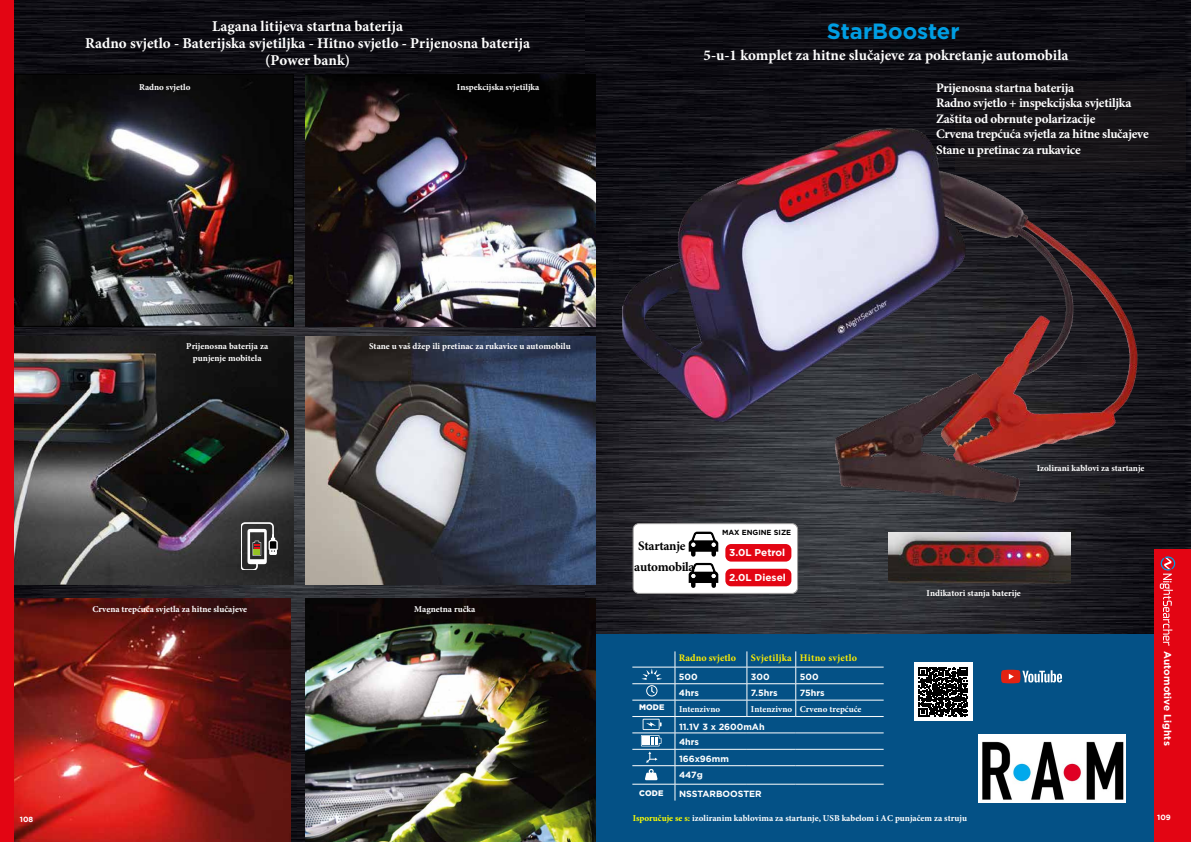
<style>
.page{position:relative;width:1191px;height:842px;background:#fff}
.page>*{position:absolute;margin:0;border:0;box-sizing:border-box;transform-origin:0 0}
.t1{font:700 22px "Gotham";color:#009ee3}
.t2{font:700 15px/17px "Minion Pro";color:#fff;text-align:center}
.t3{font:700 13px/15.6px "Minion Pro";letter-spacing:-.02em;color:#fff}
.t4{font:700 13px/21px "Minion Pro";letter-spacing:-.02em;color:#000}
.t5{font:700 10px "Gotham";color:#fff}
.t6{font:700 10px "Minion Pro";letter-spacing:.025em;color:#ffed00}
.t7{font:700 10px "Minion Pro";color:#ffed00}
.t8{font:700 9px/12px "Minion Pro";color:#fff;text-align:center}
.t9{font:700 9px/15.4px "Gotham";color:#fff}
.t10{font:900 8px "Gotham";letter-spacing:.015em;color:#fff}
.t11{font:700 7.5px "Gotham";color:#fff}
.t12{font:700 7.4px "Gotham";color:#000}
.s1{color:#ff0}
</style>
<div class="page">
<img style="left:14px;top:0;width:572px;height:842px">
<img style="left:586px;top:0;width:604px;height:635px">
<div style="left:0;top:0;width:14px;height:842px;background:#e30513"></div>
<div style="left:595px;top:635px;width:588px;height:207px;background:#045186"></div>
<img style="left:14px;top:598px;width:277px;height:244px">
<img style="left:306px;top:598px;width:289px;height:244px">
<div style="left:955px;top:81px;width:230px;height:91px;background:#151216"></div>
<img style="left:622px;top:76px;width:534px;height:431px">
<img style="left:888px;top:532px;width:182px;height:65px">
<div style="left:1154px;top:549px;width:37px;height:293px;background:#e30513"></div>
<svg style="left:1159px;top:556px;width:16px;height:90px"></svg>
<img style="left:306px;top:74px;width:289px;height:252px">
<img style="left:17px;top:76px;width:274px;height:248px">
<div style="left:15px;top:74px;width:278px;height:252px;border:1px solid #000"></div>
<img style="left:14px;top:337px;width:279px;height:247px">
<svg style="left:241px;top:522px;width:37px;height:48px"></svg>
<hr style="left:632px;top:683px;width:43px;height:1px;background:#fff">
<hr style="left:675px;top:683px;width:72px;height:1px;background:#fff">
<hr style="left:747px;top:683px;width:48px;height:1px;background:#fff">
<hr style="left:795px;top:683px;width:88px;height:1px;background:#fff">
<hr style="left:632px;top:700px;width:43px;height:1px;background:#fff">
<hr style="left:675px;top:700px;width:72px;height:1px;background:#fff">
<hr style="left:747px;top:700px;width:48px;height:1px;background:#fff">
<hr style="left:795px;top:700px;width:88px;height:1px;background:#fff">
<hr style="left:632px;top:716px;width:43px;height:1px;background:#fff">
<hr style="left:675px;top:716px;width:72px;height:1px;background:#fff">
<hr style="left:747px;top:716px;width:48px;height:1px;background:#fff">
<hr style="left:795px;top:716px;width:88px;height:1px;background:#fff">
<hr style="left:632px;top:733px;width:43px;height:1px;background:#fff">
<hr style="left:675px;top:733px;width:72px;height:1px;background:#fff">
<hr style="left:747px;top:733px;width:48px;height:1px;background:#fff">
<hr style="left:795px;top:733px;width:88px;height:1px;background:#fff">
<hr style="left:632px;top:749px;width:43px;height:1px;background:#fff">
<hr style="left:675px;top:749px;width:72px;height:1px;background:#fff">
<hr style="left:747px;top:749px;width:48px;height:1px;background:#fff">
<hr style="left:795px;top:749px;width:88px;height:1px;background:#fff">
<hr style="left:632px;top:765px;width:43px;height:1px;background:#fff">
<hr style="left:675px;top:765px;width:72px;height:1px;background:#fff">
<hr style="left:747px;top:765px;width:48px;height:1px;background:#fff">
<hr style="left:795px;top:765px;width:88px;height:1px;background:#fff">
<hr style="left:632px;top:784px;width:43px;height:1px;background:#fff">
<hr style="left:675px;top:784px;width:72px;height:1px;background:#fff">
<hr style="left:747px;top:784px;width:48px;height:1px;background:#fff">
<hr style="left:795px;top:784px;width:88px;height:1px;background:#fff">
<svg style="left:674px;top:651px;width:1px;height:149px"></svg>
<svg style="left:746px;top:651px;width:1px;height:65px"></svg>
<svg style="left:795px;top:651px;width:1px;height:65px"></svg>
<hr style="left:632px;top:667px;width:43px;height:1px;background:#fff">
<hr style="left:675px;top:667px;width:72px;height:1px;background:#fff">
<hr style="left:747px;top:667px;width:48px;height:1px;background:#fff">
<hr style="left:795px;top:667px;width:88px;height:1px;background:#fff">
<svg style="left:641px;top:668px;width:21px;height:28px"></svg>
<svg style="left:645px;top:769px;width:12px;height:11px"></svg>
<div style="left:633px;top:524px;width:164px;height:69px;background:#fff;border-radius:6px"></div>
<div style="left:633px;top:523px;width:165px;height:71px;border:1px solid #9d9c9c;border-radius:6px"></div>
<div style="left:725px;top:544px;width:66px;height:18px;background:#e30513;border-radius:6px"></div>
<svg style="left:688px;top:532px;width:30px;height:25px"></svg>
<div style="left:725px;top:569px;width:66px;height:17px;background:#e30513;border-radius:6px"></div>
<svg style="left:688px;top:563px;width:30px;height:25px"></svg>
<img style="left:306px;top:337px;width:289px;height:247px">
<svg style="left:641px;top:719px;width:20px;height:44px"></svg>
<div style="left:914px;top:663px;width:58px;height:58px;background:#fff"></div>
<svg style="left:918px;top:667px;width:49px;height:49px"></svg>
<svg style="left:1001px;top:670px;width:61px;height:13px"></svg>
<img style="left:978px;top:735px;width:147px;height:67px">
<h2 class="t2" style="left:85px;top:17px;width:446px">Lagana litijeva startna baterija<br>Radno svjetlo - Baterijska svjetiljka - Hitno svjetlo - Prijenosna baterija (Power bank)</h2>
<p class="t8" style="left:139px;top:81px;width:53px">Radno svjetlo</p>
<p class="t8" style="left:457px;top:81px;width:84px">Inspekcijska svjetiljka</p>
<h1 class="t1" style="left:827px;top:18px;width:134px">StarBooster</h1>
<h2 class="t2" style="left:703px;top:47px;width:366px">5-u-1 komplet za hitne slučajeve za pokretanje automobila</h2>
<h3 class="t3" style="left:936px;top:79px;width:214px">Prijenosna startna baterija<br>Radno svjetlo + inspekcijska svjetiljka Zaštita od obrnute polarizacije<br>Crvena trepćuća svjetla za hitne slučajeve Stane u pretinac za rukavice</h3>
<p class="t8" style="left:186px;top:340px;width:83px">Prijenosna baterija za punjenje mobitela</p>
<p class="t8" style="left:92px;top:603px;width:156px">Crvena trepćuća svjetla za hitne slučajeve</p>
<p class="t8" style="left:369px;top:340px;width:203px">Stane u vaš džep ili pretinac za rukavice u automobilu</p>
<p class="t8" style="left:414px;top:603px;width:63px">Magnetna ručka</p>
<h3 class="t4" style="left:634px;top:535px;width:62px">Startanje automobila</h3>
<p class="t12" style="left:722px;top:528px;width:71px">MAX ENGINE SIZE</p>
<p class="t5" style="left:729px;top:546px;width:58px">3.0L Petrol</p>
<p class="t5" style="left:729px;top:572px;width:58px">2.0L Diesel</p>
<p class="t10" style="left:639px;top:703px;width:27px">MODE</p>
<p class="t10" style="left:639px;top:788px;width:26px">CODE</p>
<p class="t7" style="left:679px;top:651px;width:58px">Radno svjetlo</p>
<p class="t6" style="left:751px;top:651px;width:108px">Svjetiljka Hitno svjetlo</p>
<p class="t9" style="left:679px;top:669px;width:20px">500</p>
<p class="t9" style="left:751px;top:669px;width:20px">300</p>
<p class="t9" style="left:799px;top:669px;width:20px">500</p>
<p class="t9" style="left:679px;top:685px;width:22px">4hrs</p>
<p class="t9" style="left:751px;top:685px;width:28px">7.5hrs</p>
<p class="t9" style="left:800px;top:685px;width:26px">75hrs</p>
<p class="t8" style="left:679px;top:703px;width:43px">Intenzivno</p>
<p class="t8" style="left:751px;top:703px;width:112px">Intenzivno Crveno trepćuće</p>
<p class="t9" style="left:679px;top:719px;width:87px">11.1V 3 x 2600mAh<br>4hrs</p>
<p class="t9" style="left:679px;top:750px;width:51px;line-height:16.4px">166x96mm<br>447g</p>
<p class="t9" style="left:679px;top:785px;width:84px">NSSTARBOOSTER</p>
<p class="t8" style="left:1036px;top:462px;width:109px">Izolirani kablovi za startanje</p>
<p class="t8" style="left:926px;top:587px;width:96px">Indikatori stanja baterije</p>
<p class="t5" style="left:1173px;top:651px;width:96px;rotate:90deg">Automotive Lights</p>
<p class="t8" style="left:633px;top:812px;width:336px"><span class="s1">Isporučuje se s:</span> izoliranim kablovima za startanje, USB kabelom i AC punjačem za struju</p>
<p class="t11" style="left:20px;top:815px;width:15px">108</p>
<p class="t11" style="left:1157px;top:813px;width:15px">109</p>
<p class="t11" style="left:1156px;top:815px;width:15px">109</p>
</div>
